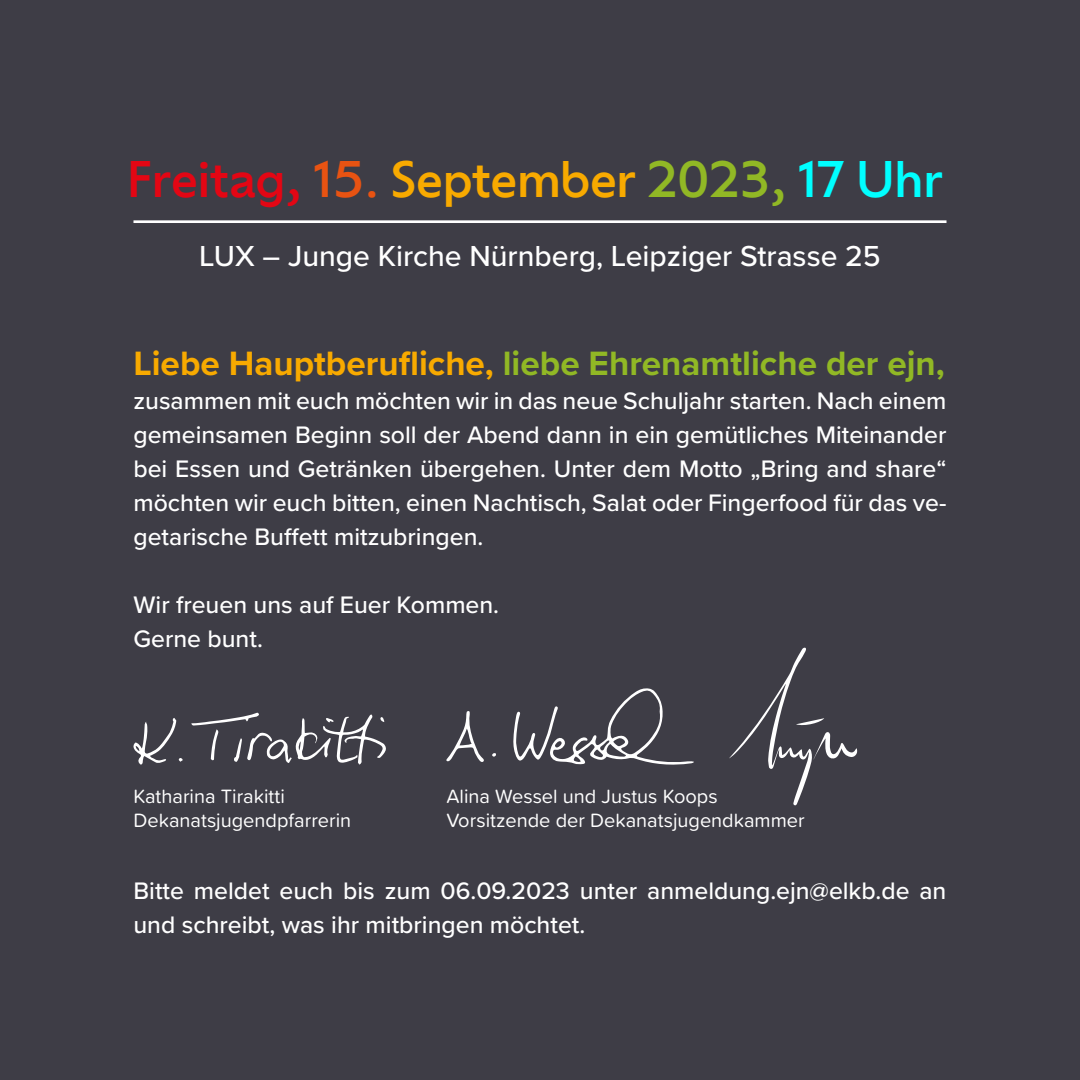
<style>
.page{position:relative;width:1080px;height:1080px;background:#3e3d46}
.page>*{position:absolute;margin:0;border:0;box-sizing:border-box;transform-origin:0 0}
.t1{font:500 48px "Ofelia Display";color:#f8aa00}
.t2{font:700 35px "Proxima Nova";color:#91b825}
.t3{font:500 30px "Proxima Nova";color:#fff}
.t4{font:500 24.8px/34px "Proxima Nova";color:#fff}
.t5{font:20px/24px "Proxima Soft";color:#fff}
.s1{color:#e30614}
.s2{color:#e85312}
.s3{color:#91b825}
.s4{color:#0ff}
.s5{color:#f8aa00}
</style>
<div class="page">
<svg style="left:513px;top:688px;width:181px;height:77px"></svg>
<svg style="left:446px;top:711px;width:38px;height:51px"></svg>
<svg style="left:492px;top:753px;width:4px;height:4px"></svg>
<svg style="left:191px;top:712px;width:195px;height:53px"></svg>
<svg style="left:133px;top:718px;width:50px;height:47px"></svg>
<svg style="left:729px;top:648px;width:129px;height:158px"></svg>
<hr style="left:133px;top:220px;width:814px;height:3px;background:#fff">
<h1 class="t1" style="left:127px;top:144px;width:817px"><span class="s1">Freitag,</span> <span class="s2">15.</span> September <span class="s3">2023,</span> <span class="s4">17 Uhr</span></h1>
<p class="t3" style="left:199px;top:234px;width:683px">LUX – Junge Kirche Nürnberg, Leipziger Strasse 25</p>
<h2 class="t2" style="left:133px;top:337px;width:813px"><span class="s5">Liebe Hauptberufliche,</span> liebe Ehrenamtliche der ejn,</h2>
<p class="t4" style="left:133px;top:383px;width:815px;text-align:justify">zusammen mit euch möchten wir in das neue Schuljahr starten. Nach einem gemeinsamen Beginn soll der Abend dann in ein gemütliches Miteinander bei Essen und Getränken übergehen. Unter dem Motto „Bring and share“ möchten wir euch bitten, einen Nachtisch, Salat oder Fingerfood für das ve&shy;getarische Buffett mitzubringen.</p>
<p class="t4" style="left:133px;top:587px;width:367px">Wir freuen uns auf Euer Kommen.<br>Gerne bunt.</p>
<p class="t5" style="left:133px;top:783px;width:219px">Katharina Tirakitti<br>Dekanatsjugendpfarrerin</p>
<p class="t5" style="left:446px;top:783px;width:360px">Alina Wessel und Justus Koops<br>Vorsitzende der Dekanatsjugendkammer</p>
<p class="t4" style="left:133px;top:872px;width:814px">Bitte meldet euch bis zum 06.09.2023 unter anmeldung.ejn@elkb.de an und schreibt, was ihr mitbringen möchtet.</p>
</div>
